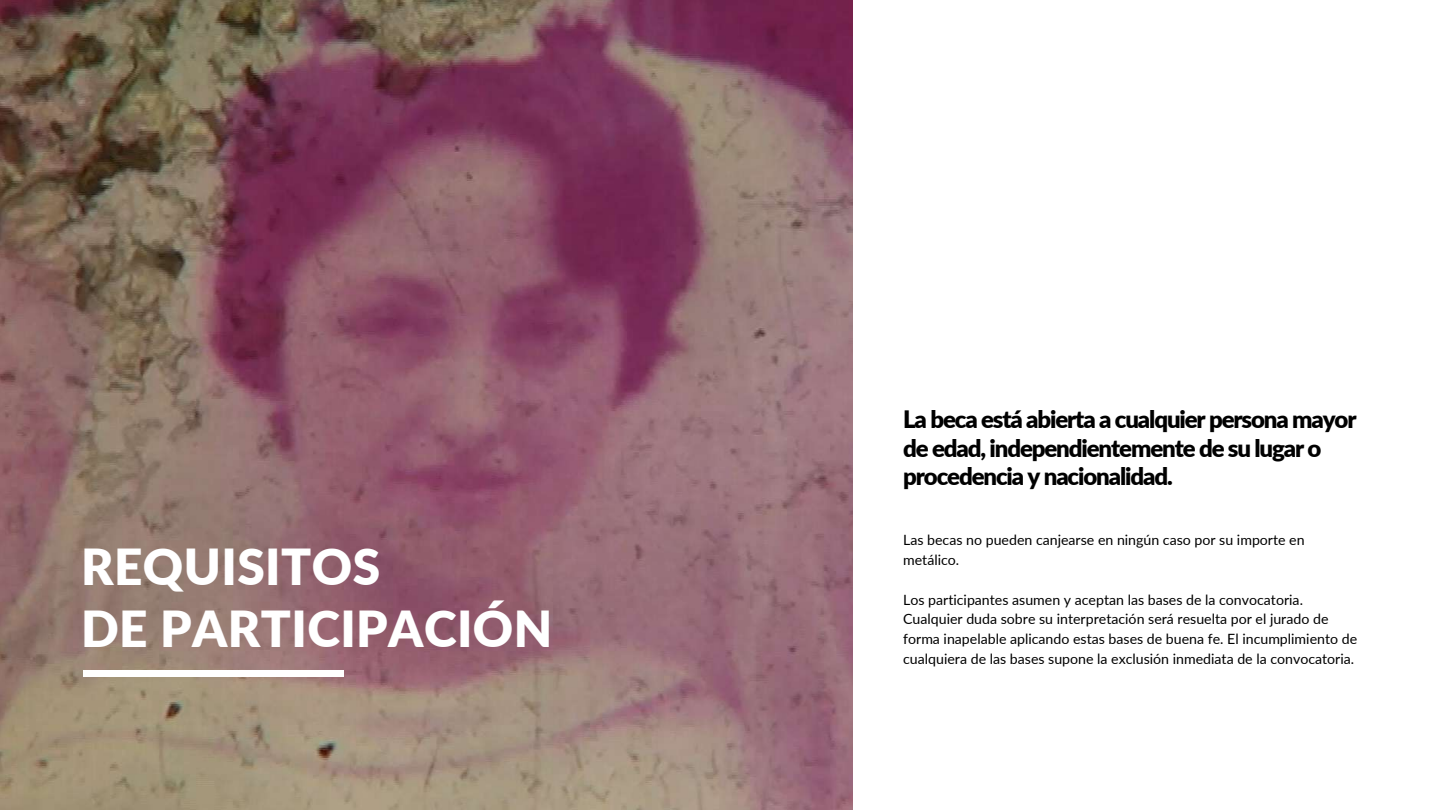
<style>
.page{position:relative;width:1440px;height:810px;background:#fff}
.page>*{position:absolute;margin:0;border:0;box-sizing:border-box;transform-origin:0 0}
.t1{font:900 49.6px/62.5px "Lato";letter-spacing:.01em;color:#fff}
.t2{font:900 24px/28.5px "Lato";letter-spacing:-.045em;color:#000}
.t3{font:14.2px/19.7px "Lato";color:#000}
</style>
<div class="page">
<img style="left:0;top:0;width:853px;height:810px">
<div style="left:83px;top:670px;width:261px;height:7px;background:#fff"></div>
<h1 class="t1" style="left:81px;top:534px;width:473px">REQUISITOS<br>DE PARTICIPACIÓN</h1>
<h2 class="t2" style="left:903px;top:405px;width:455px">La beca está abierta a cualquier persona mayor de edad, independientemente de su lugar o procedencia y nacionalidad.</h2>
<p class="t3" style="left:903px;top:530px;width:403px">Las becas no pueden canjearse en ningún caso por su importe en metálico.</p>
<p class="t3" style="left:903px;top:589px;width:456px">Los participantes asumen y aceptan las bases de la convocatoria.<br>Cualquier duda sobre su interpretación será resuelta por el jurado de forma inapelable aplicando estas bases de buena fe. El incumplimiento de cualquiera de las bases supone la exclusión inmediata de la convocatoria.</p>
</div>
